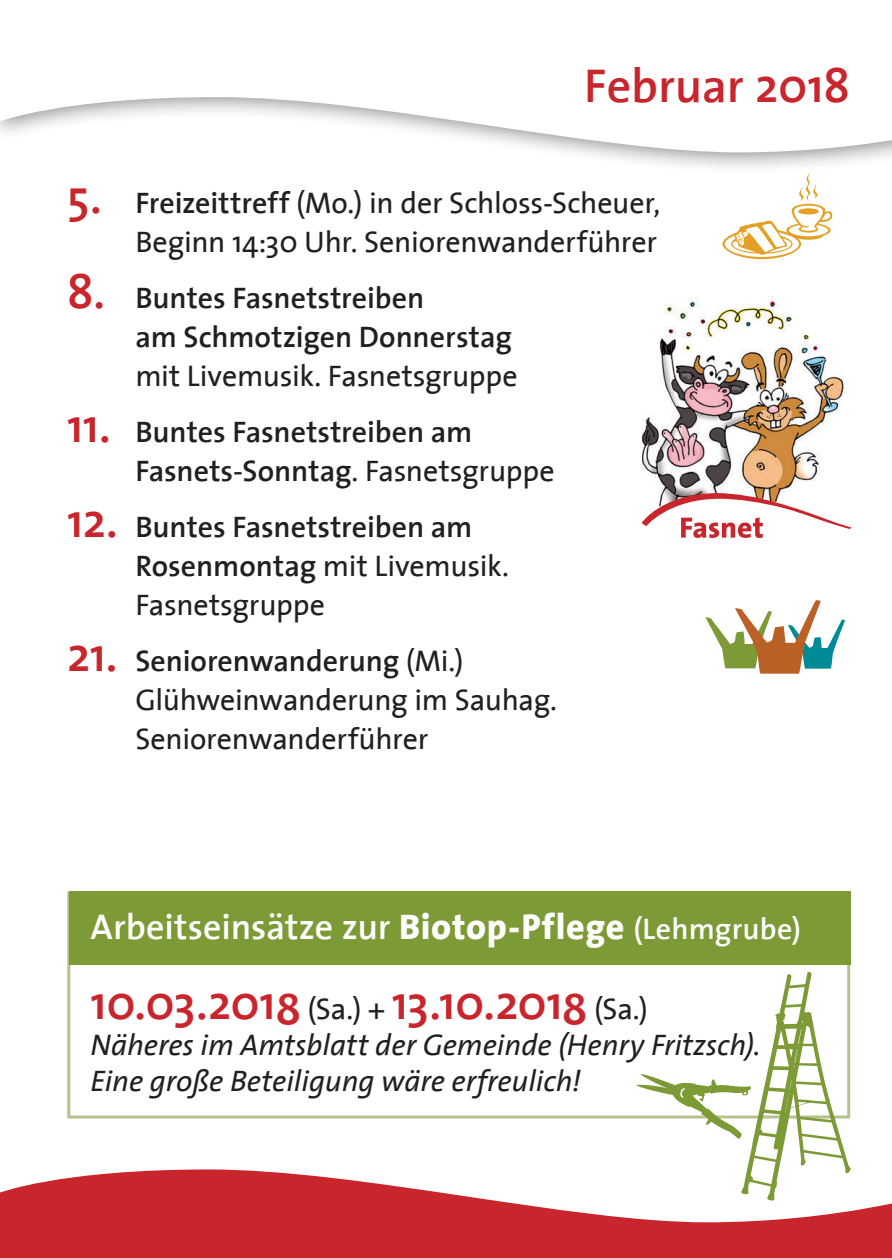
<style>
.page{position:relative;width:892px;height:1258px;background:#fff}
.page>*{position:absolute;margin:0;border:0;box-sizing:border-box;transform-origin:0 0}
.t1{font:600 48px "The Sans 6";letter-spacing:-.01em;color:#c9252c}
.t2{font:600 36px "The Sans 6";color:#fff}
.t3{font:30px/39px "The Sans 5";letter-spacing:-.01em;color:#231f20}
.t4{font:600 30px/39px "The Sans 6";color:#231f20}
.t5{font:italic 30px/36px "The Sans 5";letter-spacing:-.005em;color:#231f20}
.s1{font-family:"The Sans 6";font-weight:600;font-size:48px;color:#c9252c}
.s2{font-family:"The Sans 6";font-weight:600}
.s3{font-size:48px;color:#c9252c}
.s4{font-family:"The Sans 5";font-weight:400}
.s5{font-family:"The Sans 8";font-weight:800}
.s6{font-size:30px}
.s7{font-family:"Candara";font-weight:700}
.s8{font-family:"The Sans 5";font-weight:400;font-size:30px;color:#231f20}
</style>
<div class="page">
<svg style="left:0;top:1169px;width:891px;height:88px;fill:#c9252c"></svg>
<div style="left:0;top:0;width:891px;height:174px;background:#231f20;opacity:.5"></div>
<svg style="left:0;top:0;width:891px;height:152px"></svg>
<svg style="left:705px;top:600px;width:139px;height:73px"></svg>
<svg style="left:722px;top:174px;width:110px;height:85px"></svg>
<img style="left:641px;top:297px;width:203px;height:195px">
<svg style="left:641px;top:492px;width:210px;height:46px"></svg>
<svg style="left:636px;top:971px;width:214px;height:229px"></svg>
<div style="left:69px;top:891px;width:781px;height:74px;background:#7c9a35"></div>
<h1 class="t1" style="left:584px;top:46px;width:267px">Februar 2018</h1>
<p class="t3" style="left:67px;top:182px;width:594px;text-align:right"><span class="s1">5.</span> <span class="s2">Freizeittreff</span> (Mo.) in der Schloss-Scheuer,<br>Beginn 14:30 Uhr. Seniorenwanderführer</p>
<p class="t4" style="left:135px;top:277px;width:378px;text-indent:-68px"><span class="s3">8.</span> Buntes Fasnetstreiben<br>am Schmotzigen Donnerstag</p>
<p class="t3" style="left:135px;top:355px;width:383px">mit Livemusik. Fasnetsgruppe</p>
<p class="t4" style="left:135px;top:411px;width:421px;text-indent:-68px"><span class="s3">11.</span> Buntes Fasnetstreiben am<br>Fasnets-Sonntag<span class="s4">. Fasnetsgruppe</span></p>
<p class="t4" style="left:67px;top:506px;width:406px"><span class="s3">12.</span> Buntes Fasnetstreiben am</p>
<p class="t3" style="left:135px;top:545px;width:375px"><span class="s2">Rosenmontag</span> mit Livemusik.<br>Fasnetsgruppe</p>
<p class="t4" style="left:67px;top:640px;width:398px"><span class="s3">21.</span> Seniorenwanderung <span class="s4">(Mi.)</span></p>
<p class="t3" style="left:135px;top:679px;width:423px">Glühweinwanderung im Sauhag.<br>Seniorenwanderführer</p>
<p class="t2" style="left:90px;top:896px;width:712px">Arbeitseinsätze zur <span class="s5">Biotop-Pflege</span> <span class="s6">(Lehmgrube)</span></p>
<h1 class="t1" style="left:90px;top:962px;width:559px">10.03.201<span class="s7">8</span> <span class="s8">(Sa.) +</span> 13.10.201<span class="s7">8</span> <span class="s8">(Sa.)</span></h1>
<p class="t5" style="left:90px;top:1025px;width:671px">Näheres im Amtsblatt der Gemeinde (Henry Fritzsch).<br>Eine große Beteiligung wäre erfreulich!</p>
</div>
